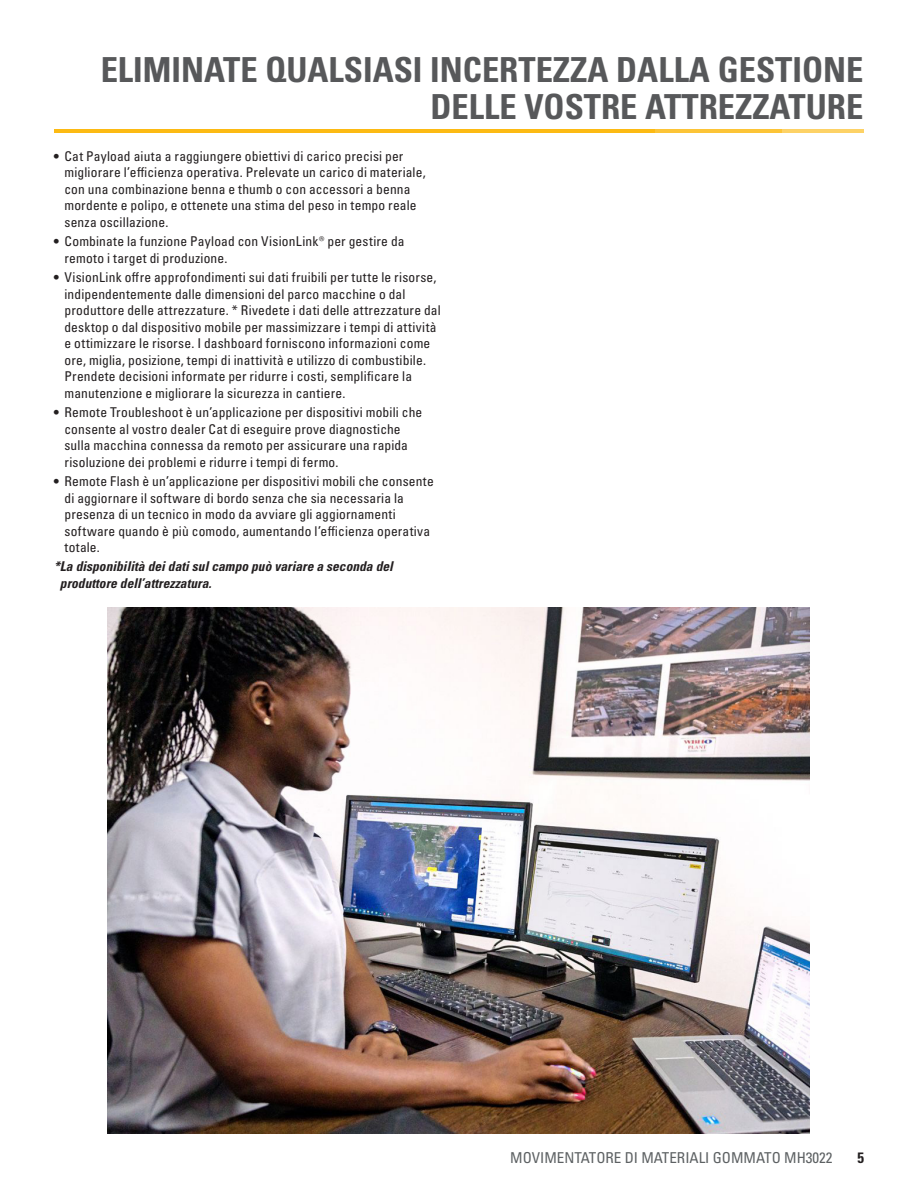
<style>
.page{position:relative;width:918px;height:1188px;background:#fff}
.page>*{position:absolute;margin:0;border:0;box-sizing:border-box;transform-origin:0 0}
.t1{font:34.5px/37.5px "Univers LTCYR 67 Bold Cond";color:#57585a;text-align:right}
.t2{font:condensed 15px "Univers LTCYR 57";color:#5d6163}
.t3{font:15px "Univers LTCYR 67 Bold Cond";color:#231f20}
.t4{font:condensed 13.5px/16.5px "Univers LTCYR 57";letter-spacing:.015em;color:#231f20}
.t5{font:13.5px/16.2px "Univers LTCYR 67 Bold Cond Obl";color:#231f20}
</style>
<div class="page">
<hr style="left:54px;top:129px;width:601px;height:4px;background:#fcba13">
<hr style="left:654px;top:129px;width:128px;height:4px;background:#fcc437">
<hr style="left:782px;top:129px;width:81px;height:4px;background:#fdd266">
<img style="left:108px;top:608px;width:702px;height:526px">
<h1 class="t1" style="left:101px;top:50px;width:764px">ELIMINATE QUALSIASI INCERTEZZA DALLA GESTIONE<br>DELLE VOSTRE ATTREZZATURE</h1>
<p class="t4" style="left:65px;top:147px;width:363px;text-indent:-11px">• Cat Payload aiuta a raggiungere obiettivi di carico precisi per migliorare l’efficienza operativa. Prelevate un carico di materiale, con una combinazione benna e thumb o con accessori a benna mordente e polipo, e ottenete una stima del peso in tempo reale senza oscillazione.</p>
<p class="t4" style="left:65px;top:233px;width:342px;text-indent:-11px">• Combinate la funzione Payload con VisionLink® per gestire da remoto i target di produzione.</p>
<p class="t4" style="left:65px;top:269px;width:378px;text-indent:-11px">• VisionLink offre approfondimenti sui dati fruibili per tutte le risorse, indipendentemente dalle dimensioni del parco macchine o dal produttore delle attrezzature. * Rivedete i dati delle attrezzature dal desktop o dal dispositivo mobile per massimizzare i tempi di attività e ottimizzare le risorse. I dashboard forniscono informazioni come ore, miglia, posizione, tempi di inattività e utilizzo di combustibile.<br>Prendete decisioni informate per ridurre i costi, semplificare la manutenzione e migliorare la sicurezza in cantiere.</p>
<p class="t4" style="left:65px;top:404px;width:359px;text-indent:-11px">• Remote Troubleshoot è un’applicazione per dispositivi mobili che consente al vostro dealer Cat di eseguire prove diagnostiche sulla macchina connessa da remoto per assicurare una rapida risoluzione dei problemi e ridurre i tempi di fermo.</p>
<p class="t4" style="left:65px;top:473px;width:371px;text-indent:-11px">• Remote Flash è un’applicazione per dispositivi mobili che consente di aggiornare il software di bordo senza che sia necessaria la presenza di un tecnico in modo da avviare gli aggiornamenti software quando è più comodo, aumentando l’efficienza operativa totale.</p>
<p class="t5" style="left:60px;top:558px;width:334px;text-indent:-6px">*La disponibilità dei dati sul campo può variare a seconda del produttore dell’attrezzatura.</p>
<p class="t2" style="left:510px;top:1148px;width:324px">MOVIMENTATORE DI MATERIALI GOMMATO MH3022</p>
<p class="t3" style="left:857px;top:1148px;width:8px">5</p>
</div>
